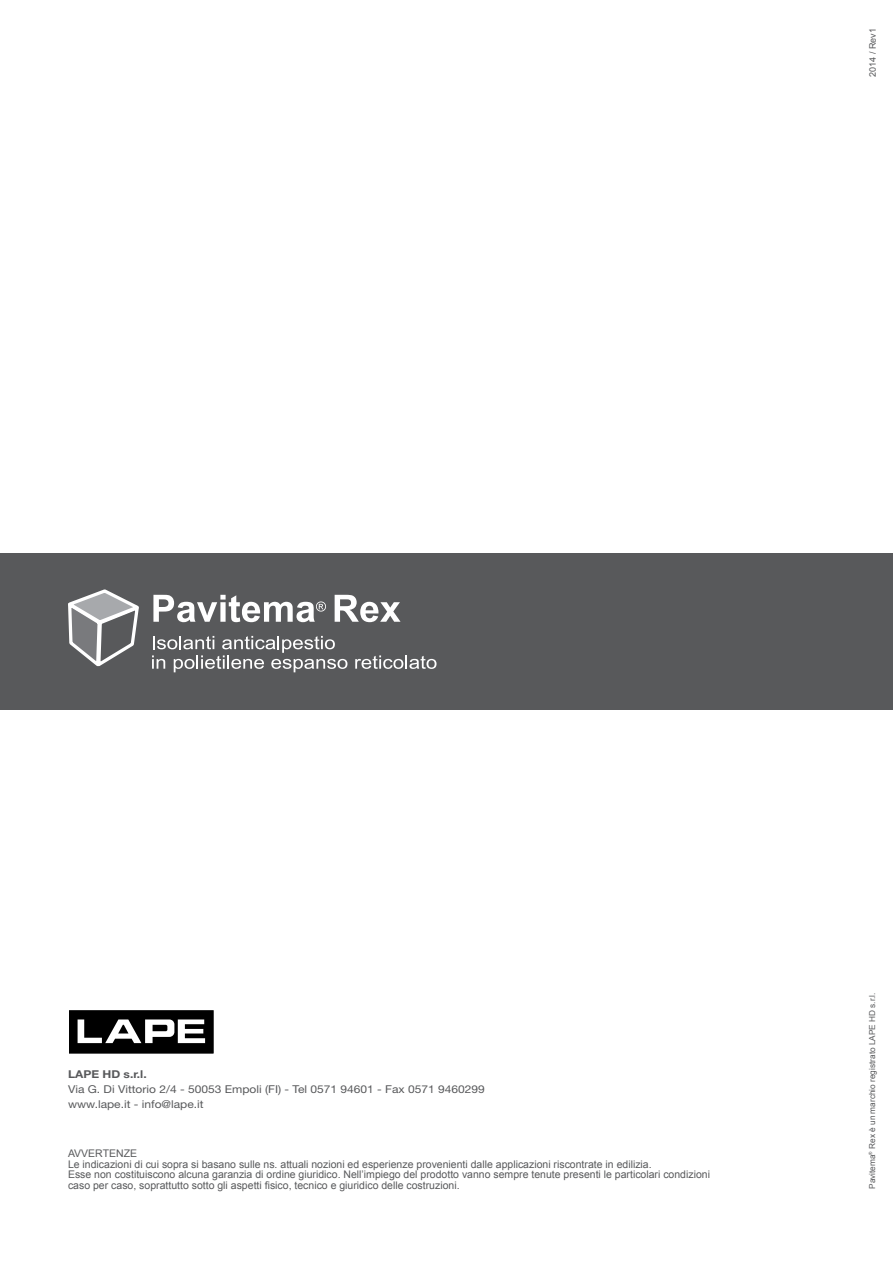
<style>
.page{position:relative;width:893px;height:1263px;background:#fff}
.page>*{position:absolute;margin:0;border:0;box-sizing:border-box;transform-origin:0 0}
.t1{font:10.8px/15px "Helvetica Neue LT Std";color:#58595b;scale:1.11 1}
.t2{font:700 10.8px "Helvetica Neue LT Std";color:#58595b;scale:1.11 1}
.t3{font:10.5px/10.5px "Arial";color:#58595b}
.t4{font:9px "Arial";color:#58595b}
.t5{font:8.25px "Arial";color:#58595b}
</style>
<div class="page">
<div style="left:0;top:553px;width:893px;height:157px;background:#58595b"></div>
<svg style="left:335px;top:595px;width:65px;height:27px"></svg>
<svg style="left:153px;top:595px;width:173px;height:27px"></svg>
<svg style="left:152px;top:636px;width:195px;height:36px"></svg>
<svg style="left:355px;top:655px;width:81px;height:14px"></svg>
<svg style="left:68px;top:589px;width:71px;height:78px"></svg>
<div style="left:68px;top:1009px;width:147px;height:46px;background:#000"></div>
<div style="left:67px;top:1008px;width:149px;height:48px;border:2px solid #fff"></div>
<svg style="left:78px;top:1019px;width:127px;height:24px"></svg>
<p class="t4" style="left:867px;top:77px;width:50px;rotate:-90deg">2014 / Rev1</p>
<p class="t2" style="left:68px;top:1067px;width:72px">LAPE HD s.r.l.</p>
<p class="t1" style="left:68px;top:1081px;width:377px">Via G. Di Vittorio 2/4 - 50053 Empoli (FI) - Tel 0571 94601 - Fax 0571 9460299 www.lape.it - info@lape.it</p>
<p class="t3" style="left:68px;top:1148px;width:643px">AVVERTENZE<br>Le indicazioni di cui sopra si basano sulle ns. attuali nozioni ed esperienze provenienti dalle applicazioni riscontrate in edilizia.<br>Esse non costituiscono alcuna garanzia di ordine giuridico. Nell’impiego del prodotto vanno sempre tenute presenti le particolari condizioni caso per caso, soprattutto sotto gli aspetti fisico, tecnico e giuridico delle costruzioni.</p>
<p class="t5" style="left:867px;top:1189px;width:198px;rotate:-90deg">Pavitema<sup>®</sup> Rex è un marchio registrato LAPE HD s.r.l.</p>
</div>
